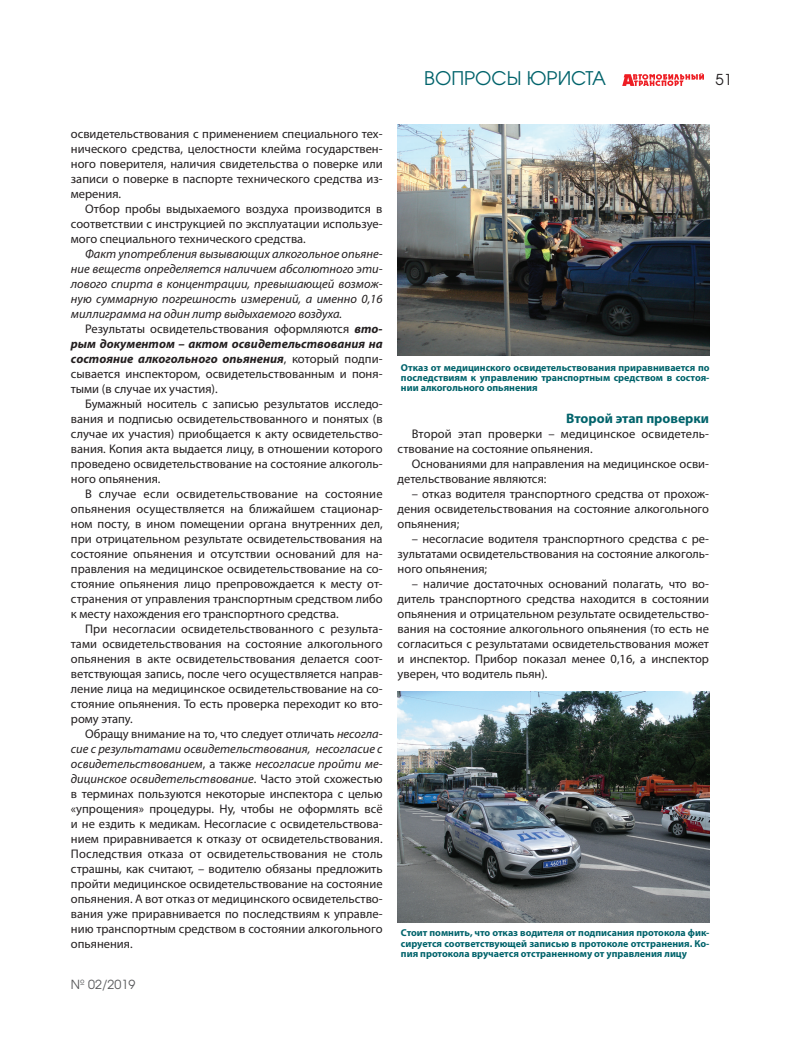
<style>
.page{position:relative;width:798px;height:1046px;background:#fff}
.page>*{position:absolute;margin:0;border:0;box-sizing:border-box;transform-origin:0 0}
.Колонтитулы{font:18.75px "AG Avalanche C";color:#00636b}
.t1{font:15px "AG Avalanche C";color:#231f20}
.Subtitle{font:700 13.75px "Myriad Pro";color:#00636b}
.t2{font:12.5px/15px "Myriad Pro";color:#231f20;text-align:justify}
.t3{font:italic 12.5px/15px "Myriad Pro";color:#231f20;text-align:justify}
.t4{font:12.5px "AG Avalanche C";color:#57585a}
.Podpis{font:700 10px/10px "Myriad Pro";color:#00636b;text-align:justify}
.s1{font-weight:700;font-style:italic}
.s2{font-style:italic}
</style>
<div class="page">
<svg style="left:622px;top:73px;width:81px;height:13px"></svg>
<img style="left:397px;top:124px;width:312px;height:231px">
<img style="left:397px;top:691px;width:311px;height:231px">
<p class="Колонтитулы" style="left:424px;top:67px;width:183px">ВОПРОСЫ ЮРИСТА</p>
<p class="t1" style="left:715px;top:70px;width:18px">51</p>
<p class="t2" style="left:71px;top:126px;width:313px">освидетельствования с применением специального тех&shy;нического средства, целостности клейма государствен&shy;ного поверителя, наличия свидетельства о поверке или записи о поверке в паспорте технического средства из&shy;мерения.</p>
<p class="t2" style="left:71px;top:201px;width:313px;text-indent:14px">Отбор пробы выдыхаемого воздуха производится в соответствии с инструкцией по эксплуатации используе&shy;мого специального технического средства.</p>
<p class="t3" style="left:71px;top:246px;width:313px;text-indent:14px">Факт употребления вызывающих алкогольное опьяне&shy;ние веществ определяется наличием абсолютного эти&shy;лового спирта в концентрации, превышающей возмож&shy;ную суммарную погрешность измерений, а именно 0,16 миллиграмма на один литр выдыхаемого воздуха.</p>
<p class="t2" style="left:71px;top:321px;width:313px;text-indent:14px">Результаты освидетельствования оформляются <span class="s1">вто&shy;рым документом – актом освидетельствования на состояние алкогольного опьянения</span>, который подпи&shy;сывается инспектором, освидетельствованным и поня&shy;тыми (в случае их участия).</p>
<p class="t2" style="left:71px;top:396px;width:313px;text-indent:14px">Бумажный носитель с записью результатов исследо&shy;вания и подписью освидетельствованного и понятых (в случае их участия) приобщается к акту освидетельство&shy;вания. Копия акта выдается лицу, в отношении которого проведено освидетельствование на состояние алкоголь&shy;ного опьянения.</p>
<p class="t2" style="left:71px;top:486px;width:313px;text-indent:14px">В случае если освидетельствование на состояние опьянения осуществляется на ближайшем стационар&shy;ном посту, в ином помещении органа внутренних дел, при отрицательном результате освидетельствования на состояние опьянения и отсутствии оснований для на&shy;правления на медицинское освидетельствование на со&shy;стояние опьянения лицо препровождается к месту от&shy;странения от управления транспортным средством либо к месту нахождения его транспортного средства.</p>
<p class="t2" style="left:71px;top:621px;width:313px;text-indent:14px">При несогласии освидетельствованного с результа&shy;тами освидетельствования на состояние алкогольного опьянения в акте освидетельствования делается соот&shy;ветствующая запись, после чего осуществляется направ&shy;ление лица на медицинское освидетельствование на со&shy;стояние опьянения. То есть проверка переходит ко вто&shy;рому этапу.</p>
<p class="t2" style="left:71px;top:726px;width:313px;text-indent:14px">Обращу внимание на то, что следует отличать <span class="s2">несогла&shy;сие с результатами освидетельствования, несогласие с освидетельствованием</span>, а также <span class="s2">несогласие пройти ме&shy;дицинское освидетельствование</span>. Часто этой схожестью в терминах пользуются некоторые инспектора с целью «упрощения» процедуры. Ну, чтобы не оформлять всё и не ездить к медикам. Несогласие с освидетельствова&shy;нием приравнивается к отказу от освидетельствования.<br>Последствия отказа от освидетельствования не столь страшны, как считают, – водителю обязаны предложить пройти медицинское освидетельствование на состояние опьянения. А вот отказ от медицинского освидетельство&shy;вания уже приравнивается по последствиям к управле&shy;нию транспортным средством в состоянии алкогольного опьянения.</p>
<p class="t4" style="left:71px;top:976px;width:66px">№ 02/2019</p>
<p class="Podpis" style="left:401px;top:362px;width:310px">Отказ от медицинского освидетельствования приравнивается по последствиям к управлению транспортным средством в состоя&shy;нии алкогольного опьянения</p>
<p class="Subtitle" style="left:566px;top:409px;width:144px">Второй этап проверки</p>
<p class="t2" style="left:397px;top:426px;width:313px;text-indent:14px">Второй этап проверки – медицинское освидетель&shy;ствование на состояние опьянения.</p>
<p class="t2" style="left:397px;top:456px;width:313px;text-indent:14px">Основаниями для направления на медицинское осви&shy;детельствование являются:</p>
<p class="t2" style="left:397px;top:486px;width:313px;text-indent:14px">– отказ водителя транспортного средства от прохож&shy;дения освидетельствования на состояние алкогольного опьянения;</p>
<p class="t2" style="left:397px;top:531px;width:313px;text-indent:14px">– несогласие водителя транспортного средства с ре&shy;зультатами освидетельствования на состояние алкоголь&shy;ного опьянения;</p>
<p class="t2" style="left:397px;top:576px;width:313px;text-indent:14px">– наличие достаточных оснований полагать, что во&shy;дитель транспортного средства находится в состоянии опьянения и отрицательном результате освидетельство&shy;вания на состояние алкогольного опьянения (то есть не согласиться с результатами освидетельствования может и инспектор. Прибор показал менее 0,16, а инспектор уверен, что водитель пьян).</p>
<p class="Podpis" style="left:401px;top:927px;width:310px">Стоит помнить, что отказ водителя от подписания протокола фик&shy;сируется соответствующей записью в протоколе отстранения. Ко&shy;пия протокола вручается отстраненному от управления лицу</p>
</div>
